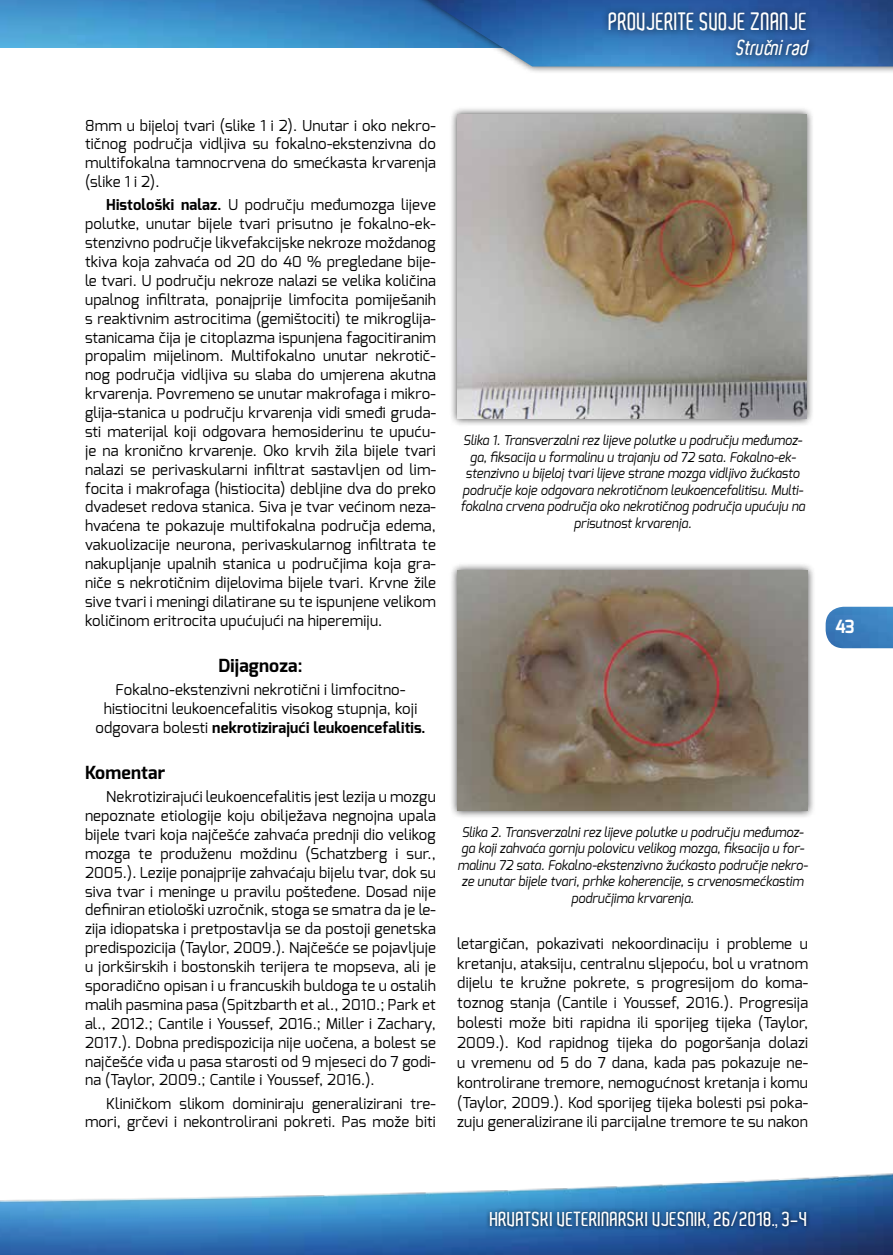
<style>
.page{position:relative;width:893px;height:1255px;background:#fff}
.page>*{position:absolute;margin:0;border:0;box-sizing:border-box;transform-origin:0 0}
.t1{font:600 24px "Aldo";color:#fff;scale:.9 1}
.t2{font:italic 600 21px "Aldo";color:#fff;scale:.9 1}
.t3{font:600 19.5px "Aldo";color:#fff}
.t4{font:700 18.15px "Exo";color:#fff;scale:.9 1}
.t5{font:700 18px "Exo";letter-spacing:.01em;color:#000}
.t6{font:15px/18.9px "Exo";letter-spacing:.01em;color:#000;text-align:justify}
.t7{font:italic 13.5px/16.5px "Exo";color:#000;text-align:center;scale:.94 1}
.s1{font-family:"Libel Suit";font-weight:400;font-size:18.45px}
.s2{font-weight:700}
</style>
<div class="page">
<img style="left:0;top:0;width:388px;height:47px">
<div style="left:388px;top:0;width:505px;height:75px;background:#000;opacity:.75"></div>
<img style="left:395px;top:0;width:498px;height:66px">
<img style="left:0;top:1173px;width:893px;height:81px">
<img style="left:826px;top:606px;width:67px;height:42px">
<div style="left:486px;top:1207px;width:325px;height:25px;background:#000;opacity:.75"></div>
<div style="left:601px;top:5px;width:216px;height:58px;background:#000;opacity:.75"></div>
<div style="left:449px;top:106px;width:365px;height:321px;background:#000;opacity:.75"></div>
<img style="left:457px;top:114px;width:349px;height:304px">
<div style="left:449px;top:562px;width:367px;height:256px;background:#000;opacity:.75"></div>
<img style="left:457px;top:570px;width:351px;height:240px">
<h1 class="t1" style="left:609px;top:8px;width:223px">PROVJERITE SVOJE ZNANJE</h1>
<h2 class="t2" style="left:736px;top:36px;width:87px">Stru<span class="s1">č</span>nirad</h2>
<p class="t6" style="left:85px;top:116px;width:352px">8mm u bijeloj tvari (slike 1 i 2). Unutar i oko nekro&shy;tičnog područja vidljiva su fokalno-ekstenzivna do multifokalna tamnocrvena do smećkasta krvarenja (slike 1 i 2).</p>
<p class="t6" style="left:85px;top:195px;width:352px;text-indent:21px"><span class="s2">Histološki nalaz.</span> U području međumozga lijeve polutke, unutar bijele tvari prisutno je fokalno-ek&shy;stenzivno područje likvefakcijske nekroze moždanog tkiva koja zahvaća od 20 do 40 % pregledane bije&shy;le tvari. U području nekroze nalazi se velika količina upalnog infiltrata, ponajprije limfocita pomiješanih s reaktivnim astrocitima (gemištociti) te mikroglija&shy;stanicama čija je citoplazma ispunjena fagocitiranim propalim mijelinom. Multifokalno unutar nekrotič&shy;nog područja vidljiva su slaba do umjerena akutna krvarenja. Povremeno se unutar makrofaga i mikro&shy;glija-stanica u području krvarenja vidi smeđi gruda&shy;sti materijal koji odgovara hemosiderinu te upuću&shy;je na kronično krvarenje. Oko krvih žila bijele tvari nalazi se perivaskularni infiltrat sastavljen od lim&shy;focita i makrofaga (histiocita) debljine dva do preko dvadeset redova stanica. Siva je tvar većinom neza&shy;hvaćena te pokazuje multifokalna područja edema, vakuolizacije neurona, perivaskularnog infiltrata te nakupljanje upalnih stanica u područjima koja gra&shy;niče s nekrotičnim dijelovima bijele tvari. Krvne žile sive tvari i meningi dilatirane su te ispunjene velikom količinom eritrocita upućujući na hiperemiju.</p>
<p class="t5" style="left:218px;top:654px;width:85px">Dijagnoza:</p>
<p class="t6" style="left:96px;top:680px;width:331px;text-align:center">Fokalno-ekstenzivni nekrotični i limfocitno&shy;histiocitni leukoencefalitis visokog stupnja, koji odgovara bolesti <span class="s2">nekrotizirajući leukoencefalitis.</span></p>
<p class="t5" style="left:85px;top:761px;width:82px">Komentar</p>
<p class="t6" style="left:85px;top:787px;width:352px;text-indent:21px">Nekrotizirajući leukoencefalitis jest lezija u mozgu nepoznate etiologije koju obilježava negnojna upala bijele tvari koja najčešće zahvaća prednji dio velikog mozga te produženu moždinu (Schatzberg i sur., 2005.). Lezije ponajprije zahvaćaju bijelu tvar, dok su siva tvar i meninge u pravilu pošteđene. Dosad nije definiran etiološki uzročnik, stoga se smatra da je le&shy;zija idiopatska i pretpostavlja se da postoji genetska predispozicija (Taylor, 2009.). Najčešće se pojavljuje u jorkširskih i bostonskih terijera te mopseva, ali je sporadično opisan i u francuskih buldoga te u ostalih malih pasmina pasa (Spitzbarth et al., 2010.; Park et al., 2012.; Cantile i Youssef, 2016.; Miller i Zachary, 2017.). Dobna predispozicija nije uočena, a bolest se najčešće viđa u pasa starosti od 9 mjeseci do 7 godi&shy;na (Taylor, 2009.; Cantile i Youssef, 2016.).</p>
<p class="t6" style="left:85px;top:1093px;width:352px;text-align:right">Kliničkom slikom dominiraju generalizirani tre&shy;mori, grčevi i nekontrolirani pokreti. Pas može biti</p>
<p class="t7" style="left:460px;top:432px;width:368px">Slika 1. Transverzalni rez lijeve polutke u području međumoz&shy;ga, fiksacija u formalinu u trajanju od 72 sata. Fokalno-ek&shy;stenzivno u bijeloj tvari lijeve strane mozga vidljivo žućkasto područje koje odgovara nekrotičnom leukoencefalitisu. Multi&shy;fokalna crvena područja oko nekrotičnog područja upućuju na prisutnost krvarenja.</p>
<p class="t7" style="left:457px;top:823px;width:374px">Slika 2. Transverzalni rez lijeve polutke u području međumoz&shy;ga koji zahvaća gornju polovicu velikog mozga, fiksacija u for&shy;malinu 72 sata. Fokalno-ekstenzivno žućkasto područje nekro&shy;ze unutar bijele tvari, prhke koherencije, s crvenosmećkastim područjima krvarenja.</p>
<p class="t6" style="left:457px;top:933px;width:352px;line-height:19.8px">letargičan, pokazivati nekoordinaciju i probleme u kretanju, ataksiju, centralnu sljepoću, bol u vratnom dijelu te kružne pokrete, s progresijom do koma&shy;toznog stanja (Cantile i Youssef, 2016.). Progresija bolesti može biti rapidna ili sporijeg tijeka (Taylor, 2009.). Kod rapidnog tijeka do pogoršanja dolazi u vremenu od 5 do 7 dana, kada pas pokazuje ne&shy;kontrolirane tremore, nemogućnost kretanja i komu (Taylor, 2009.). Kod sporijeg tijeka bolesti psi poka&shy;zuju generalizirane ili parcijalne tremore te su nakon</p>
<p class="t4" style="left:835px;top:614px;width:23px">43</p>
<h3 class="t3" style="left:490px;top:1207px;width:319px">HRVATSKI VETERINARSKI VJESNIK, 26/2018., 3-4</h3>
</div>
